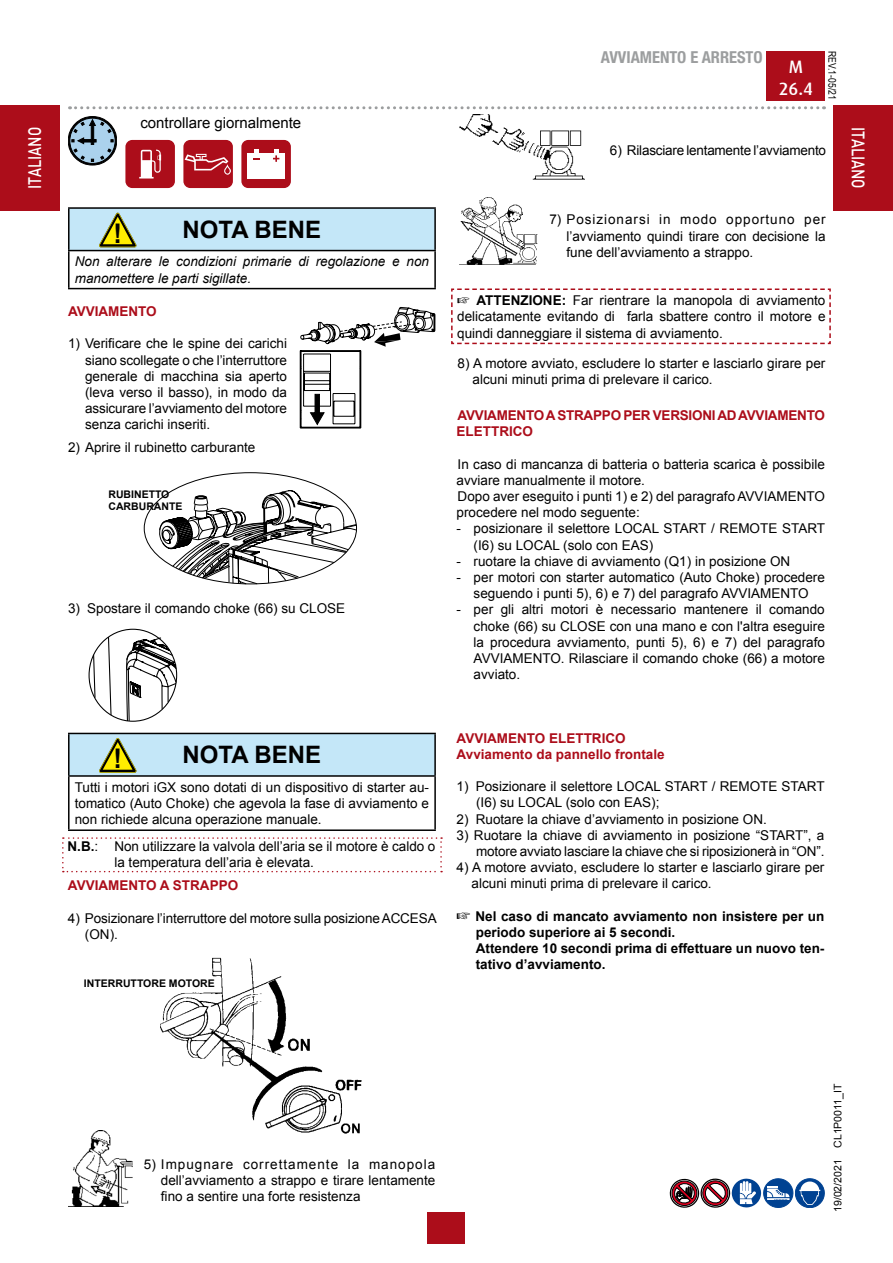
<style>
.page{position:relative;width:893px;height:1263px;background:#fff}
.page>*{position:absolute;margin:0;border:0;box-sizing:border-box;transform-origin:0 0}
.t1{font:700 27.15px "Arial";color:#000;scale:.95 1}
.t2{font:700 24px "Arial";color:#000}
.t3{font:500 18px "DIN Pro";color:#fff;scale:.8 1}
.t4{font:500 18px/21.6px "Dax";color:#fff;text-align:center}
.t5{font:700 condensed 16.5px "Helvetica Neue LTW1 G";color:#9c9e9f}
.t6{font:15px "Arial";color:#000}
.t7{font:13.5px/16.2px "Arial";color:#000}
.t8{font:700 13.5px/16.2px "Arial";color:#000}
.t9{font:700 13.5px/16.2px "Arial";color:#ac0d1a}
.t10{font:italic 13.5px/16.2px "Arial";color:#000}
.t11{font:700 10.5px/12px "Arial";color:#000}
.t12{font:10.5px "Arial";color:#000}
.t13{font:10.5px "Arial Narrow";color:#000}
.s1{font-weight:700}
</style>
<div class="page">
<div style="left:767px;top:51px;width:58px;height:50px;background:#ac0d1a"></div>
<svg style="left:70px;top:106px;width:754px;height:3px"></svg>
<div style="left:428px;top:1212px;width:37px;height:31px;background:#ac0d1a"></div>
<div style="left:0;top:105px;width:60px;height:106px;background:#ac0d1a"></div>
<div style="left:833px;top:105px;width:60px;height:106px;background:#ac0d1a"></div>
<svg style="left:669px;top:1178px;width:155px;height:30px"></svg>
<img style="left:160px;top:957px;width:202px;height:176px">
<svg style="left:158px;top:489px;width:199px;height:95px"></svg>
<svg style="left:93px;top:636px;width:85px;height:86px"></svg>
<div style="left:69px;top:208px;width:366px;height:43px;background:#c4e7f8"></div>
<hr style="left:68px;top:207px;width:368px;height:2px;background:#000">
<hr style="left:68px;top:209px;width:2px;height:41px;background:#000">
<hr style="left:434px;top:209px;width:2px;height:41px;background:#000">
<hr style="left:68px;top:250px;width:368px;height:1px;background:#000">
<hr style="left:68px;top:251px;width:2px;height:37px;background:#000">
<hr style="left:434px;top:251px;width:2px;height:37px;background:#000">
<hr style="left:68px;top:288px;width:368px;height:1px;background:#000">
<svg style="left:99px;top:213px;width:38px;height:34px"></svg>
<svg style="left:68px;top:116px;width:49px;height:49px"></svg>
<svg style="left:300px;top:307px;width:136px;height:40px"></svg>
<hr style="left:330px;top:354px;width:1px;height:52px;background:#000">
<hr style="left:303px;top:354px;width:1px;height:52px;background:#000">
<hr style="left:301px;top:351px;width:1px;height:77px;background:#000">
<hr style="left:300px;top:428px;width:61px;height:1px;background:#000">
<hr style="left:301px;top:427px;width:59px;height:1px;background:#000">
<svg style="left:301px;top:354px;width:29px;height:6px"></svg>
<hr style="left:301px;top:351px;width:59px;height:1px;background:#000">
<hr style="left:300px;top:350px;width:61px;height:1px;background:#000">
<hr style="left:300px;top:351px;width:1px;height:77px;background:#000">
<hr style="left:360px;top:351px;width:1px;height:77px;background:#000">
<svg style="left:301px;top:366px;width:59px;height:59px"></svg>
<svg style="left:62px;top:837px;width:380px;height:35px"></svg>
<div style="left:125px;top:140px;width:50px;height:48px;background:#ac0d1a;border-radius:7px"></div>
<svg style="left:139px;top:149px;width:22px;height:30px"></svg>
<div style="left:183px;top:140px;width:50px;height:48px;background:#ac0d1a;border-radius:7px"></div>
<svg style="left:185px;top:154px;width:46px;height:21px"></svg>
<div style="left:241px;top:140px;width:50px;height:48px;background:#ac0d1a;border-radius:7px"></div>
<div style="left:247px;top:153px;width:38px;height:26px;background:#fff"></div>
<svg style="left:253px;top:149px;width:6px;height:10px"></svg>
<svg style="left:273px;top:149px;width:6px;height:13px"></svg>
<div style="left:69px;top:733px;width:366px;height:43px;background:#c4e7f8"></div>
<hr style="left:68px;top:733px;width:368px;height:1px;background:#000">
<hr style="left:68px;top:734px;width:2px;height:41px;background:#000">
<hr style="left:434px;top:734px;width:2px;height:41px;background:#000">
<hr style="left:68px;top:775px;width:368px;height:2px;background:#000">
<hr style="left:68px;top:777px;width:2px;height:52px;background:#000">
<hr style="left:434px;top:777px;width:2px;height:52px;background:#000">
<hr style="left:68px;top:829px;width:368px;height:2px;background:#000">
<svg style="left:99px;top:738px;width:38px;height:35px"></svg>
<img style="left:459px;top:115px;width:126px;height:65px">
<img style="left:68px;top:1130px;width:64px;height:77px">
<img style="left:459px;top:197px;width:79px;height:68px">
<svg style="left:451px;top:288px;width:380px;height:57px"></svg>
<p class="t5" style="left:601px;top:47px;width:163px">AVVIAMENTO E ARRESTO</p>
<h3 class="t4" style="left:779px;top:56px;width:36px">M<br>26.4</h3>
<p class="t13" style="left:840px;top:51px;width:50px;rotate:90deg">REV.1-05/21</p>
<p class="t6" style="left:140px;top:113px;width:162px">controllare giornalmente</p>
<h3 class="t3" style="left:22px;top:189px;width:79px;rotate:-90deg">ITALIANO</h3>
<h3 class="t3" style="left:871px;top:127px;width:79px;rotate:90deg">ITALIANO</h3>
<p class="t7" style="left:610px;top:142px;width:218px">6) Rilasciare lentamente l’avviamento</p>
<h2 class="t2" style="left:183px;top:214px;width:140px">NOTA BENE</h2>
<p class="t10" style="left:75px;top:254px;width:356px">Non alterare le condizioni primarie di regolazione e non manomettere le parti sigillate.</p>
<h1 class="t1" style="left:113px;top:216px;width:11px">!</h1>
<p class="t9" style="left:68px;top:304px;width:90px">AVVIAMENTO</p>
<p class="t7" style="left:85px;top:336px;width:203px;text-align:justify;text-indent:-17px">1) Verificare che le spine dei carichi siano scollegate o che l’interruttore generale di macchina sia aperto (leva verso il basso), in modo da assicurare l’avviamento del motore senza carichi inseriti.</p>
<p class="t7" style="left:68px;top:439px;width:189px">2) Aprire il rubinetto carburante</p>
<p class="t11" style="left:108px;top:489px;width:76px">RUBINETTO<br>CARBURANTE</p>
<p class="t7" style="left:68px;top:600px;width:279px">3) Spostare il comando choke (66) su CLOSE</p>
<p class="t7" style="left:566px;top:212px;width:261px;text-align:justify;text-indent:-17px">7) Posizionarsi in modo opportuno per l’avviamento quindi tirare con decisione la fune dell’avviamento a strappo.</p>
<p class="t7" style="left:457px;top:293px;width:370px;text-align:justify;text-indent:19px"><span class="s1">ATTENZIONE:</span> Far rientrare la manopola di avviamento delicatamente evitando di farla sbattere contro il motore e quindi danneggiare il sistema di avviamento.</p>
<p class="t7" style="left:473px;top:355px;width:354px;text-indent:-15px">8) A motore avviato, escludere lo starter e lasciarlo girare per alcuni minuti prima di prelevare il carico.</p>
<p class="t9" style="left:457px;top:408px;width:370px">AVVIAMENTO A STRAPPO PER VERSIONI AD AVVIAMENTO<br>ELETTRICO</p>
<p class="t7" style="left:457px;top:456px;width:370px">In caso di mancanza di batteria o batteria scarica è possibile avviare manualmente il motore.<br>Dopo aver eseguito i punti 1) e 2) del paragrafo AVVIAMENTO procedere nel modo seguente:</p>
<p class="t7" style="left:474px;top:521px;width:353px;text-indent:-17px">- posizionare il selettore LOCAL START / REMOTE START (I6) su LOCAL (solo con EAS)</p>
<p class="t7" style="left:457px;top:553px;width:335px">- ruotare la chiave di avviamento (Q1) in posizione ON</p>
<p class="t7" style="left:457px;top:569px;width:370px;text-align:center">- per motori con starter automatico (Auto Choke) procedere seguendo i punti 5), 6) e 7) del paragrafo AVVIAMENTO</p>
<p class="t7" style="left:474px;top:602px;width:353px;text-align:justify;text-indent:-17px">- per gli altri motori è necessario mantenere il comando choke (66) su CLOSE con una mano e con l'altra eseguire la procedura avviamento, punti 5), 6) e 7) del paragrafo AVVIAMENTO. Rilasciare il comando choke (66) a motore avviato.</p>
<h2 class="t2" style="left:183px;top:739px;width:140px">NOTA BENE</h2>
<p class="t7" style="left:75px;top:779px;width:356px;text-align:justify">Tutti i motori iGX sono dotati di un dispositivo di starter au&shy;tomatico (Auto Choke) che agevola la fase di avviamento e non richiede alcuna operazione manuale.</p>
<h1 class="t1" style="left:113px;top:741px;width:11px">!</h1>
<p class="t7" style="left:114px;top:838px;width:323px;text-indent:-47px"><span class="s1">N.B.</span>: Non utilizzare la valvola dell’aria se il motore è caldo o la temperatura dell’aria è elevata.</p>
<p class="t9" style="left:68px;top:878px;width:172px">AVVIAMENTO A STRAPPO</p>
<p class="t7" style="left:85px;top:910px;width:353px;text-indent:-17px">4) Posizionare l’interruttore del motore sulla posizione ACCESA (ON).</p>
<p class="t11" style="left:84px;top:977px;width:132px">INTERRUTTORE MOTORE</p>
<p class="t9" style="left:457px;top:730px;width:210px">AVVIAMENTO ELETTRICO<br>Avviamento da pannello frontale</p>
<p class="t7" style="left:476px;top:778px;width:350px;text-indent:-19px">1) Posizionare il selettore LOCAL START / REMOTE START (I6) su LOCAL (solo con EAS);</p>
<p class="t7" style="left:457px;top:811px;width:312px">2) Ruotare la chiave d’avviamento in posizione ON.</p>
<p class="t7" style="left:457px;top:827px;width:369px;text-align:right">3) Ruotare la chiave di avviamento in posizione “START”, a motore avviato lasciare la chiave che si riposizionerà in “ON”.</p>
<p class="t7" style="left:472px;top:859px;width:354px;text-indent:-15px">4) A motore avviato, escludere lo starter e lasciarlo girare per alcuni minuti prima di prelevare il carico.</p>
<p class="t8" style="left:475px;top:908px;width:351px">Nel caso di mancato avviamento non insistere per un periodo superiore ai 5 secondi.<br>Attendere 10 secondi prima di effettuare un nuovo ten&shy;tativo d’avviamento.</p>
<p class="t7" style="left:161px;top:1156px;width:276px;text-align:justify;text-indent:-17px">5) Impugnare correttamente la manopola dell’avviamento a strappo e tirare lentamente fino a sentire una forte resistenza</p>
<p class="t12" style="left:831px;top:1212px;width:130px;rotate:-90deg">19/02/2021 CL1P0011_IT</p>
</div>
